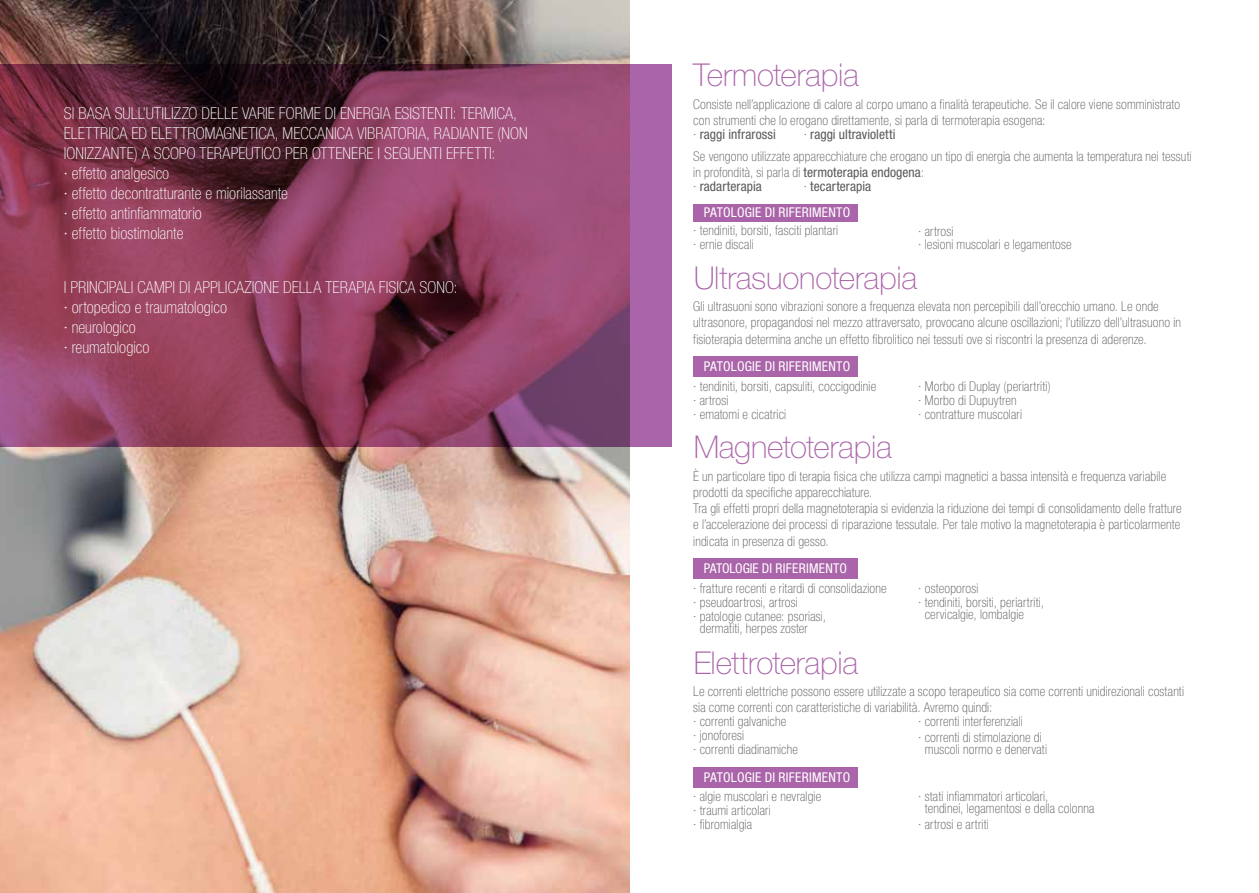
<style>
.page{position:relative;width:1259px;height:893px;background:#fff}
.page>*{position:absolute;margin:0;border:0;box-sizing:border-box;transform-origin:0 0}
.t1{font:100 31.5px "Helvetica Neue LT Pro";letter-spacing:-.01em;color:#aa64a9}
.t2{font:100 condensed 16.5px/20px "Helvetica Neue LT Pro";letter-spacing:.005em;color:#fff}
.t3{font:100 condensed 13.5px/16.2px "Helvetica Neue LT Pro";letter-spacing:.015em;color:#58595b}
.t4{font:condensed 13.5px "Helvetica Neue LT Pro";letter-spacing:.005em;color:#58595b}
.t5{font:condensed 13.5px "Helvetica Neue LT Pro";letter-spacing:.015em;color:#fff}
.s1{font-weight:100;color:#aa64a9}
.s2{font-weight:400}
.s3{font-weight:400;color:#fff}
.s4{color:#aa64a9}
</style>
<div class="page">
<img style="left:0;top:0;width:629px;height:893px">
<svg style="left:0;top:64px;width:672px;height:382px;background:#873e5e"></svg>
<div style="left:693px;top:558px;width:165px;height:21px;background:#aa64a9"></div>
<div style="left:693px;top:356px;width:165px;height:21px;background:#aa64a9"></div>
<div style="left:693px;top:767px;width:165px;height:20px;background:#aa64a9"></div>
<div style="left:693px;top:204px;width:165px;height:17px;background:#aa64a9"></div>
<p class="t2" style="left:64px;top:104px;width:465px">SI BASA SULL’UTILIZZO DELLE VARIE FORME DI ENERGIA ESISTENTI: TERMICA, ELETTRICA ED ELETTROMAGNETICA, MECCANICA VIBRATORIA, RADIANTE (NON IONIZZANTE) A SCOPO TERAPEUTICO PER OTTENERE I SEGUENTI EFFETTI:<br>∙ effetto analgesico<br>∙ effetto decontratturante e miorilassante<br>∙ effetto antinfiammatorio<br>∙ effetto biostimolante</p>
<p class="t2" style="left:64px;top:278px;width:395px">I PRINCIPALI CAMPI DI APPLICAZIONE DELLA TERAPIA FISICA SONO:</p>
<p class="t2" style="left:64px;top:298px;width:165px">∙ ortopedico e traumatologico ∙ neurologico<br>∙ reumatologico</p>
<h1 class="t1" style="left:693px;top:57px;width:167px">Termoterapia</h1>
<p class="t3" style="left:693px;top:96px;width:488px">Consiste nell’applicazione di calore al corpo umano a finalità terapeutiche. Se il calore viene somministrato con strumenti che lo erogano direttamente, si parla di termoterapia esogena:</p>
<p class="t4" style="left:693px;top:126px;width:84px"><span class="s1">∙</span> raggi infrarossi</p>
<p class="t4" style="left:803px;top:126px;width:93px"><span class="s1">∙</span> raggi ultravioletti</p>
<p class="t3" style="left:693px;top:149px;width:500px">Se vengono utilizzate apparecchiature che erogano un tipo di energia che aumenta la temperatura nei tessuti in profondità, si parla di <span class="s2">termoterapia endogena</span>:</p>
<p class="t4" style="left:693px;top:179px;width:70px"><span class="s1">∙</span> radarterapia</p>
<p class="t4" style="left:803px;top:179px;width:69px"><span class="s1">∙</span> tecarterapia</p>
<p class="t3" style="left:693px;top:204px;width:158px;line-height:17.7px;text-indent:11px"><span class="s3">PATOLOGIE DI RIFERIMENTO </span><span class="s4">∙</span> tendiniti, borsiti, fasciti plantari</p>
<p class="t3" style="left:918px;top:223px;width:37px"><span class="s4">∙</span> artrosi</p>
<p class="t3" style="left:693px;top:237px;width:62px"><span class="s4">∙</span> ernie discali</p>
<p class="t3" style="left:918px;top:237px;width:155px"><span class="s4">∙</span> lesioni muscolari e legamentose</p>
<h1 class="t1" style="left:693px;top:259px;width:225px">Ultrasuonoterapia</h1>
<p class="t3" style="left:693px;top:299px;width:489px">Gli ultrasuoni sono vibrazioni sonore a frequenza elevata non percepibili dall’orecchio umano. Le onde ultrasonore, propagandosi nel mezzo attraversato, provocano alcune oscillazioni; l’utilizzo dell’ultrasuono in fisioterapia determina anche un effetto fibrolitico nei tessuti ove si riscontri la presenza di aderenze.</p>
<p class="t3" style="left:693px;top:358px;width:184px;line-height:19.4px;text-indent:11px"><span class="s3">PATOLOGIE DI RIFERIMENTO<br></span><span class="s4">∙</span> tendiniti, borsiti, capsuliti, coccigodinie</p>
<p class="t3" style="left:693px;top:406px;width:94px"><span class="s4">∙</span> ematomi e cicatrici</p>
<p class="t3" style="left:918px;top:378px;width:134px"><span class="s4">∙</span> Morbo di Duplay (periartriti)</p>
<p class="t3" style="left:693px;top:392px;width:37px"><span class="s4">∙</span> artrosi</p>
<p class="t3" style="left:918px;top:392px;width:100px"><span class="s4">∙</span> Morbo di Dupuytren</p>
<p class="t3" style="left:918px;top:406px;width:105px"><span class="s4">∙</span> contratture muscolari</p>
<h1 class="t1" style="left:693px;top:429px;width:200px">Magnetoterapia</h1>
<p class="t3" style="left:693px;top:468px;width:490px">È un particolare tipo di terapia fisica che utilizza campi magnetici a bassa intensità e frequenza variabile prodotti da specifiche apparecchiature.<br>Tra gli effetti propri della magnetoterapia si evidenzia la riduzione dei tempi di consolidamento delle fratture e l’accelerazione dei processi di riparazione tessutale. Per tale motivo la magnetoterapia è particolarmente indicata in presenza di gesso.</p>
<p class="t5" style="left:704px;top:561px;width:145px">PATOLOGIE DI RIFERIMENTO</p>
<p class="t3" style="left:918px;top:582px;width:127px;line-height:14px"><span class="s4">∙</span> osteoporosi<br><span class="s4">∙</span> tendiniti, borsiti, periartriti,</p>
<p class="t3" style="left:925px;top:606px;width:101px">cervicalgie, lombalgie</p>
<p class="t3" style="left:693px;top:575px;width:195px;line-height:27.8px"><span class="s4">∙</span> fratture recenti e ritardi di consolidazione <span class="s4">∙</span> patologie cutanee: psoriasi,</p>
<p class="t3" style="left:700px;top:620px;width:110px">dermatiti, herpes zoster</p>
<p class="t3" style="left:693px;top:594px;width:106px"><span class="s4">∙</span> pseudoartrosi, artrosi</p>
<h1 class="t1" style="left:693px;top:645px;width:166px">Elettroterapia</h1>
<p class="t3" style="left:693px;top:684px;width:492px">Le correnti elettriche possono essere utilizzate a scopo terapeutico sia come correnti unidirezionali costanti sia come correnti con caratteristiche di variabilità. Avremo quindi:</p>
<p class="t3" style="left:918px;top:732px;width:130px;line-height:12px;text-align:center"><span class="s4">∙</span> correnti di stimolazione di muscoli normo e denervati</p>
<p class="t3" style="left:693px;top:714px;width:94px"><span class="s4">∙</span> correnti galvaniche</p>
<p class="t3" style="left:918px;top:714px;width:106px"><span class="s4">∙</span> correnti interferenziali</p>
<p class="t3" style="left:693px;top:728px;width:52px"><span class="s4">∙</span> jonoforesi</p>
<p class="t3" style="left:693px;top:742px;width:106px"><span class="s4">∙</span> correnti diadinamiche</p>
<p class="t3" style="left:693px;top:768px;width:158px;line-height:19.4px;text-indent:11px"><span class="s3">PATOLOGIE DI RIFERIMENTO </span><span class="s4">∙</span> algie muscolari e nevralgie</p>
<p class="t3" style="left:693px;top:817px;width:60px"><span class="s4">∙</span> fibromialgia</p>
<p class="t3" style="left:693px;top:803px;width:79px"><span class="s4">∙</span> traumi articolari</p>
<p class="t3" style="left:925px;top:791px;width:171px;line-height:12px;text-indent:-6px"><span class="s4">∙</span> stati infiammatori articolari,<br>tendinei, legamentosi e della colonna</p>
<p class="t3" style="left:918px;top:817px;width:72px"><span class="s4">∙</span> artrosi e artriti</p>
</div>
